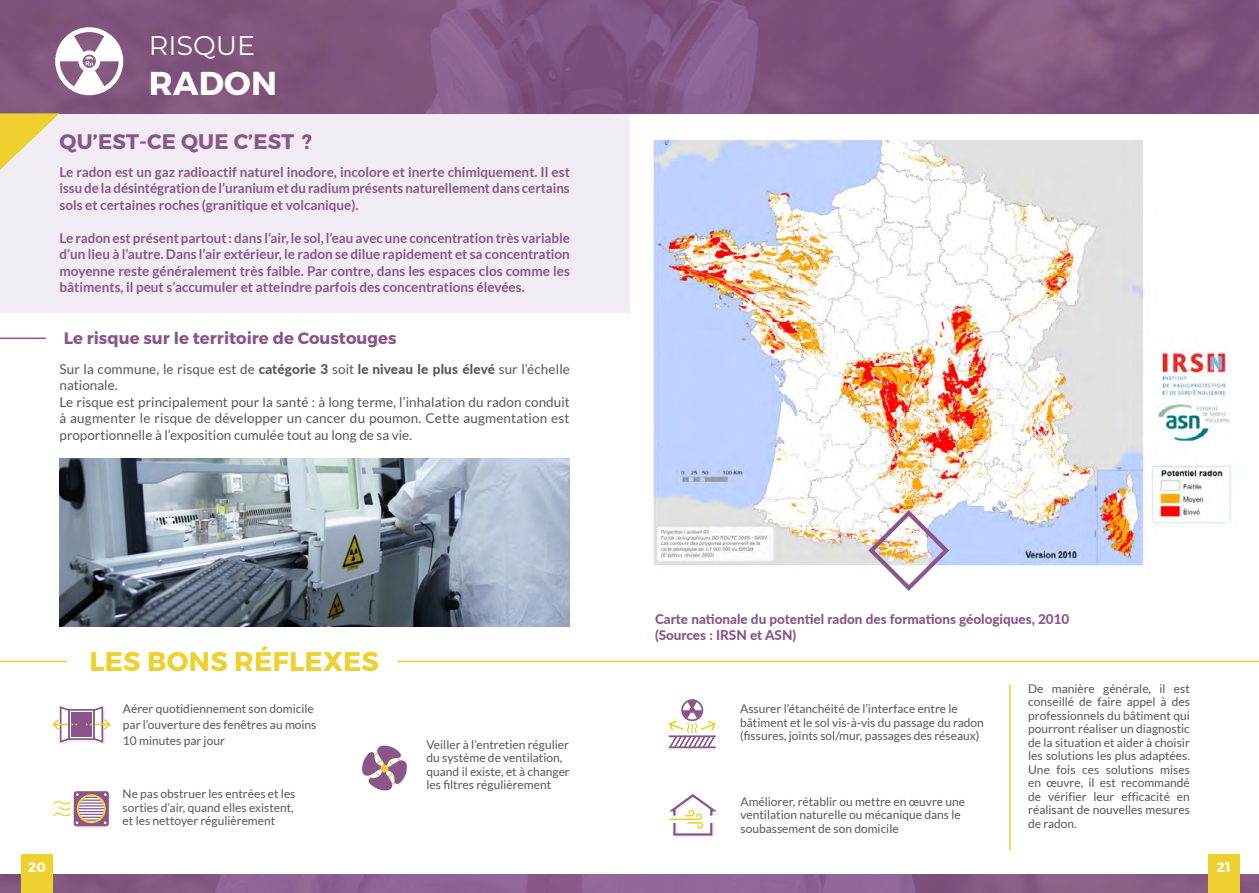
<style>
.page{position:relative;width:1259px;height:893px;background:#fff}
.page>*{position:absolute;margin:0;border:0;box-sizing:border-box;transform-origin:0 0}
.t1{font:700 33px "Montserrat";letter-spacing:.01em;color:#fff}
.t2{font:700 27px "Montserrat";letter-spacing:.01em;color:#eed12f}
.t3{font:27px "Montserrat";color:#fff}
.t4{font:700 21px "Montserrat";letter-spacing:.01em;color:#8a558a}
.t5{font:700 16.5px "Montserrat";color:#8a558a}
.t6{font:700 13.5px/16.5px "Lato";color:#8a558a;text-align:justify}
.t7{font:13.5px/16.5px "Lato";letter-spacing:.005em;color:#575756}
.t8{font:800 13.5px/16.5px "Lato";color:#8a558a}
.t9{font:700 13.5px "Montserrat";color:#fff}
.t10{font:12px/13.5px "Lato";color:#575756}
.s1{font-weight:800}
</style>
<div class="page">
<div style="left:0;top:113px;width:629px;height:200px;background:#f2edf4"></div>
<img style="left:0;top:0;width:1259px;height:113px">
<img style="left:0;top:875px;width:1259px;height:18px">
<hr style="left:398px;top:661px;width:861px;height:1px;background:#eed12f">
<hr style="left:0;top:661px;width:67px;height:1px;background:#eed12f">
<hr style="left:0;top:338px;width:46px;height:1px;background:#8a558a">
<img style="left:653px;top:141px;width:579px;height:425px">
<svg style="left:362px;top:745px;width:46px;height:46px"></svg>
<div style="left:380px;top:764px;width:8px;height:8px;background:#eed12f;border-radius:50%"></div>
<div style="left:681px;top:699px;width:22px;height:22px;border:2px solid #8a558a;border-radius:50%"></div>
<svg style="left:668px;top:701px;width:48px;height:48px"></svg>
<svg style="left:669px;top:794px;width:49px;height:43px"></svg>
<svg style="left:52px;top:706px;width:59px;height:39px"></svg>
<hr style="left:1009px;top:684px;width:1px;height:166px;background:#eed12f">
<svg style="left:0;top:113px;width:60px;height:57px"></svg>
<img style="left:865px;top:507px;width:87px;height:84px">
<svg style="left:55px;top:27px;width:68px;height:69px"></svg>
<svg style="left:75px;top:793px;width:35px;height:35px"></svg>
<div style="left:74px;top:791px;width:35px;height:35px;background:#8a558a;border-radius:3px"></div>
<svg style="left:53px;top:793px;width:54px;height:31px"></svg>
<img style="left:60px;top:459px;width:510px;height:167px">
<div style="left:21px;top:854px;width:32px;height:39px;background:#eed12f"></div>
<div style="left:1208px;top:854px;width:31px;height:39px;background:#eed12f"></div>
<h2 class="t3" style="left:149px;top:27px;width:108px">RISQUE</h2>
<h1 class="t1" style="left:149px;top:63px;width:130px">RADON</h1>
<h3 class="t4" style="left:60px;top:128px;width:254px">QU’EST-CE QUE C’EST ?</h3>
<p class="t6" style="left:60px;top:163px;width:512px">Le radon est un gaz radioactif naturel inodore, incolore et inerte chimiquement. Il est issu de la désintégration de l’uranium et du radium présents naturellement dans certains sols et certaines roches (granitique et volcanique).</p>
<p class="t6" style="left:60px;top:229px;width:512px">Le radon est présent partout : dans l’air, le sol, l’eau avec une concentration très variable d’un lieu à l’autre. Dans l’air extérieur, le radon se dilue rapidement et sa concentration moyenne reste généralement très faible. Par contre, dans les espaces clos comme les bâtiments, il peut s’accumuler et atteindre parfois des concentrations élevées.</p>
<h3 class="t5" style="left:64px;top:328px;width:334px">Le risque sur le territoire de Coustouges</h3>
<p class="t7" style="left:60px;top:361px;width:512px">Sur la commune, le risque est de <span class="s1">catégorie 3</span> soit <span class="s1">le niveau le plus élevé</span> sur l’échelle nationale.<br>Le risque est principalement pour la santé : à long terme, l’inhalation du radon conduit à augmenter le risque de développer un cancer du poumon. Cette augmentation est proportionnelle à l’exposition cumulée tout au long de sa vie.</p>
<h2 class="t2" style="left:89px;top:644px;width:291px">LES BONS RÉFLEXES</h2>
<p class="t10" style="left:123px;top:701px;width:195px;line-height:15.8px">Aérer quotidiennement son domicile par l’ouverture des fenêtres au moins<br>10 minutes par jour</p>
<p class="t10" style="left:123px;top:787px;width:174px">Ne pas obstruer les entrées et les sorties d’air, quand elles existent, et les nettoyer régulièrement</p>
<p class="t10" style="left:426px;top:738px;width:145px">Veiller à l’entretien régulier du système de ventilation, quand il existe, et à changer les filtres régulièrement</p>
<p class="t8" style="left:655px;top:610px;width:416px">Carte nationale du potentiel radon des formations géologiques, 2010 (Sources : IRSN et ASN)</p>
<p class="t10" style="left:740px;top:702px;width:245px">Assurer l’étanchéité de l’interface entre le bâtiment et le sol vis-à-vis du passage du radon (fissures, joints sol/mur, passages des réseaux)</p>
<p class="t10" style="left:740px;top:795px;width:226px">Améliorer, rétablir ou mettre en œuvre une ventilation naturelle ou mécanique dans le soubassement de son domicile</p>
<p class="t10" style="left:1028px;top:682px;width:163px;text-align:justify">De manière générale, il est conseillé de faire appel à des professionnels du bâtiment qui pourront réaliser un diagnostic de la situation et aider à choisir les solutions les plus adaptées.<br>Une fois ces solutions mises en œuvre, il est recommandé de vérifier leur efficacité en réalisant de nouvelles mesures de radon.</p>
<p class="t9" style="left:28px;top:859px;width:19px">20</p>
<p class="t9" style="left:1217px;top:859px;width:15px">21</p>
</div>
